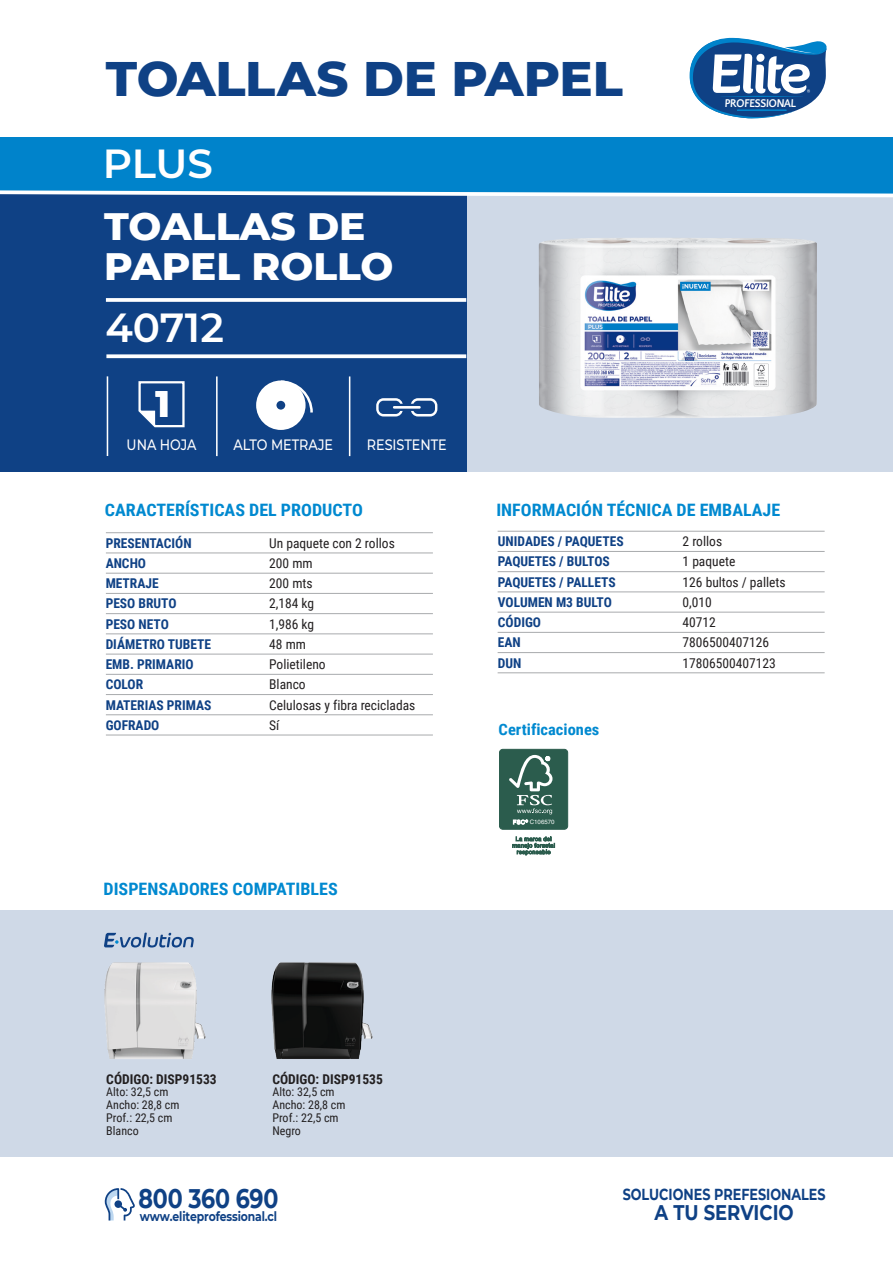
<style>
.page{position:relative;width:893px;height:1263px;background:#fff}
.page>*{position:absolute;margin:0;border:0;box-sizing:border-box;transform-origin:0 0}
.t1{font:800 49.5px "Montserrat";letter-spacing:-.005em;color:#0f4185}
.t2{font:600 40.5px "Montserrat";color:#fff}
.t3{font:800 39px/40.5px "Montserrat";color:#fff}
.t4{font:800 37.65px "Montserrat";color:#fff;scale:.95 1}
.t5{font:700 26.85px "Montserrat";letter-spacing:-.01em;color:#0f4185;scale:.82 1}
.t6{font:700 21.15px "Montserrat";color:#0f4185;scale:.85 1}
.t7{font:700 17.1px "Roboto Condensed";color:#0089d0;scale:1.05 1}
.t8{font:700 15.9px "Montserrat";color:#0f4185;scale:.8 1}
.t9{font:700 15.6px "Roboto Condensed";color:#0089d0;scale:1.05 1}
.t10{font:500 15px "Montserrat";color:#fff;scale:.85 1}
.t11{font:700 13.5px/20.2px "Roboto Condensed";color:#0f4185}
.t12{font:13.5px/20.2px "Roboto Condensed";color:#221f20}
.t13{font:700 13.5px "Roboto Condensed";color:#221f20}
.t14{font:700 13.05px "Montserrat";letter-spacing:-.01em;color:#0f4185;scale:.83 1}
.t15{font:12px/12.9px "Roboto Condensed";color:#221f20}
.t16{font:700 11.7px "Quattrocento Sans";color:#fff;scale:.95 1}
.t17{font:6.15px "Helvetica LT Std";color:#fff}
</style>
<div class="page">
<div style="left:466px;top:138px;width:427px;height:334px;background:#cfd9e7"></div>
<div style="left:0;top:191px;width:466px;height:281px;background:#0f4185"></div>
<svg style="left:106px;top:354px;width:360px;height:4px"></svg>
<svg style="left:106px;top:298px;width:360px;height:4px"></svg>
<div style="left:0;top:138px;width:893px;height:56px;background:#0083cb"></div>
<hr style="left:107px;top:376px;width:1px;height:80px;background:#fff">
<svg style="left:0;top:190px;width:893px;height:9px"></svg>
<div style="left:1px;top:911px;width:892px;height:246px;background:#cfd9e7"></div>
<div style="left:499px;top:749px;width:69px;height:80px;background:#2b5c4d;border-radius:3px"></div>
<div style="left:499px;top:749px;width:69px;height:81px;border:1px solid #2b5c4d;border-radius:3px"></div>
<svg style="left:509px;top:755px;width:43px;height:59px"></svg>
<svg style="left:513px;top:820px;width:15px;height:4px"></svg>
<svg style="left:512px;top:836px;width:43px;height:19px"></svg>
<svg style="left:689px;top:37px;width:138px;height:82px"></svg>
<div style="left:756px;top:54px;width:9px;height:8px;background:#fff;border-radius:50%"></div>
<img style="left:539px;top:238px;width:278px;height:180px">
<svg style="left:104px;top:933px;width:90px;height:15px"></svg>
<hr style="left:216px;top:376px;width:2px;height:80px;background:#fff">
<hr style="left:349px;top:376px;width:1px;height:80px;background:#fff">
<svg style="left:138px;top:381px;width:47px;height:47px"></svg>
<svg style="left:256px;top:380px;width:57px;height:50px"></svg>
<svg style="left:376px;top:398px;width:61px;height:18px"></svg>
<hr style="left:106px;top:532px;width:327px;height:1px;background:#a8aaad">
<hr style="left:106px;top:553px;width:327px;height:1px;background:#a8aaad">
<hr style="left:106px;top:573px;width:327px;height:1px;background:#a8aaad">
<hr style="left:106px;top:593px;width:327px;height:1px;background:#a8aaad">
<hr style="left:106px;top:613px;width:327px;height:1px;background:#a8aaad">
<hr style="left:106px;top:633px;width:327px;height:1px;background:#a8aaad">
<hr style="left:106px;top:654px;width:327px;height:1px;background:#a8aaad">
<hr style="left:106px;top:674px;width:327px;height:1px;background:#a8aaad">
<hr style="left:106px;top:694px;width:327px;height:1px;background:#a8aaad">
<hr style="left:106px;top:714px;width:327px;height:1px;background:#a8aaad">
<hr style="left:106px;top:735px;width:327px;height:1px;background:#a8aaad">
<hr style="left:498px;top:531px;width:327px;height:1px;background:#a8aaad">
<hr style="left:498px;top:551px;width:327px;height:1px;background:#a8aaad">
<hr style="left:498px;top:571px;width:327px;height:1px;background:#a8aaad">
<hr style="left:498px;top:591px;width:327px;height:1px;background:#a8aaad">
<hr style="left:498px;top:612px;width:327px;height:1px;background:#a8aaad">
<hr style="left:498px;top:632px;width:327px;height:1px;background:#a8aaad">
<hr style="left:498px;top:652px;width:327px;height:1px;background:#a8aaad">
<hr style="left:498px;top:672px;width:327px;height:1px;background:#a8aaad">
<svg style="left:105px;top:1188px;width:30px;height:32px"></svg>
<img style="left:104px;top:962px;width:102px;height:97px">
<img style="left:271px;top:962px;width:102px;height:97px">
<h1 class="t1" style="left:106px;top:42px;width:518px">TOALLAS DE PAPEL</h1>
<h2 class="t2" style="left:103px;top:135px;width:112px">PLUS</h2>
<h3 class="t3" style="left:104px;top:203px;width:291px">TOALLAS DE<br>PAPEL ROLLO</h3>
<h2 class="t2" style="left:105px;top:299px;width:120px">40712</h2>
<h3 class="t4" style="left:156px;top:376px;width:17px">1</h3>
<p class="t10" style="left:127px;top:434px;width:84px">UNA HOJA</p>
<p class="t10" style="left:234px;top:434px;width:119px">ALTO METRAJE</p>
<p class="t10" style="left:367px;top:434px;width:95px">RESISTENTE</p>
<p class="t16" style="left:724px;top:97px;width:78px">PROFESSIONAL</p>
<p class="t7" style="left:105px;top:498px;width:247px">CARACTERÍSTICAS DEL PRODUCTO</p>
<p class="t7" style="left:496px;top:498px;width:272px">INFORMACIÓN TÉCNICA DE EMBALAJE</p>
<p class="t12" style="left:683px;top:531px;width:105px">2 rollos<br>1 paquete<br>126 bultos / pallets<br>0,010<br>40712<br>7806500407126<br>17806500407123</p>
<p class="t11" style="left:106px;top:532px;width:107px">PRESENTACIÓN<br>ANCHO<br>METRAJE<br>PESO BRUTO<br>PESO NETO<br>DIÁMETRO TUBETE<br>EMB. PRIMARIO<br>COLOR<br>MATERIAS PRIMAS<br>GOFRADO</p>
<p class="t11" style="left:498px;top:531px;width:127px">UNIDADES / PAQUETES<br>PAQUETES / BULTOS<br>PAQUETES / PALLETS<br>VOLUMEN M3 BULTO<br>CÓDIGO<br>EAN<br>DUN</p>
<p class="t12" style="left:269px;top:532px;width:148px">Un paquete con 2 rollos<br>200 mm<br>200 mts<br>2,184 kg<br>1,986 kg<br>48 mm<br>Polietileno<br>Blanco<br>Celulosas y fibra recicladas<br>Sí</p>
<p class="t9" style="left:499px;top:719px;width:98px">Certificaciones</p>
<p class="t7" style="left:104px;top:877px;width:224px">DISPENSADORES COMPATIBLES</p>
<p class="t13" style="left:106px;top:1069px;width:112px">CÓDIGO: DISP91533</p>
<p class="t15" style="left:106px;top:1085px;width:75px">Alto: 32,5 cm<br>Ancho: 28,8 cm<br>Prof.: 22,5 cm<br>Blanco</p>
<p class="t13" style="left:272px;top:1069px;width:112px">CÓDIGO: DISP91535</p>
<p class="t15" style="left:272px;top:1085px;width:75px">Alto: 32,5 cm<br>Ancho: 28,8 cm<br>Prof.: 22,5 cm<br>Negro</p>
<h3 class="t5" style="left:139px;top:1179px;width:172px">800 360 690</h3>
<p class="t14" style="left:140px;top:1206px;width:167px">www.eliteprofessional.cl</p>
<p class="t17" style="left:530px;top:818px;width:26px">C106570</p>
<p class="t8" style="left:623px;top:1183px;width:255px">SOLUCIONES PREFESIONALES</p>
<h3 class="t6" style="left:655px;top:1197px;width:165px">A TU SERVICIO</h3>
</div>
